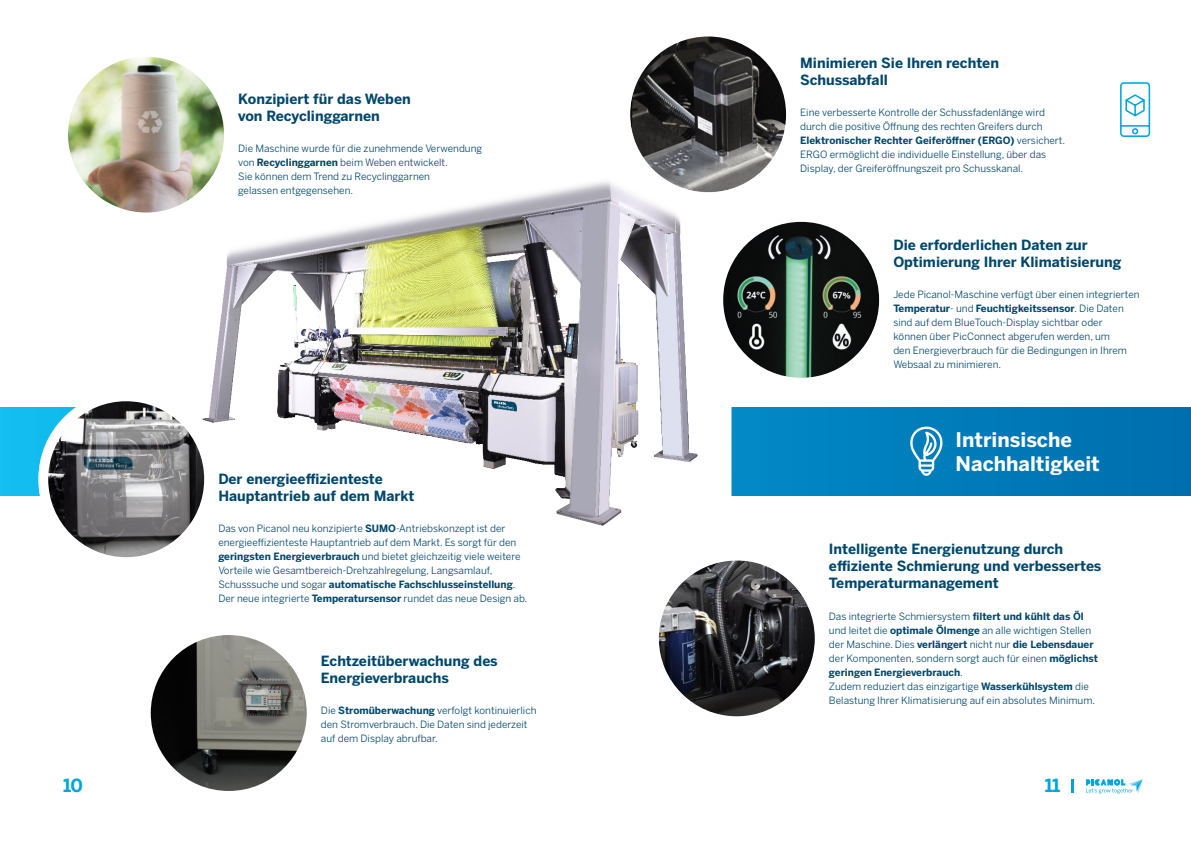
<style>
.page{position:relative;width:1191px;height:842px;background:#fff}
.page>*{position:absolute;margin:0;border:0;box-sizing:border-box;transform-origin:0 0}
.t1{font:700 20px/24px "Benton Sans";color:#fff}
.t2{font:700 18px "Benton Sans";color:#00a5da}
.t3{font:700 14px/16.8px "Benton Sans";color:#00476b}
.t4{font:10px/14px "Benton Sans";color:#00476b}
.s1{font-weight:700}
</style>
<div class="page">
<svg style="left:0;top:407px;width:1191px;height:88px;background:#0282bf"></svg>
<svg style="left:910px;top:427px;width:32px;height:49px"></svg>
<svg style="left:1120px;top:82px;width:30px;height:55px"></svg>
<img style="left:177px;top:178px;width:554px;height:348px">
<div style="left:38px;top:391px;width:176px;height:176px;background:#fff;border-radius:50%"></div>
<img style="left:630px;top:36px;width:156px;height:156px;border-radius:78px">
<img style="left:723px;top:222px;width:156px;height:156px;border-radius:78px">
<img style="left:659px;top:560px;width:155px;height:156px;border-radius:78px">
<img style="left:151px;top:635px;width:156px;height:156px;border-radius:78px">
<img style="left:48px;top:401px;width:156px;height:156px;border-radius:78px">
<img style="left:68px;top:57px;width:156px;height:156px;border-radius:78px">
<svg style="left:1086px;top:779px;width:56px;height:15px"></svg>
<svg style="left:1071px;top:779px;width:2px;height:13px"></svg>
<h3 class="t3" style="left:238px;top:91px;width:174px">Konzipiert für das Weben von Recyclinggarnen</h3>
<p class="t4" style="left:238px;top:142px;width:245px">Die Maschine wurde für die zunehmende Verwendung von <span class="s1">Recyclinggarnen</span> beim Weben entwickelt.<br>Sie können dem Trend zu Recyclinggarnen<br>gelassen entgegensehen.</p>
<h3 class="t3" style="left:218px;top:471px;width:198px">Der energieeffizienteste<br>Hauptantrieb auf dem Markt</h3>
<p class="t4" style="left:218px;top:522px;width:310px">Das von Picanol neu konzipierte <span class="s1">SUMO</span>-Antriebskonzept ist der energieeffizienteste Hauptantrieb auf dem Markt. Es sorgt für den <span class="s1">geringsten Energieverbrauch</span> und bietet gleichzeitig viele weitere Vorteile wie Gesamtbereich-Drehzahlregelung, Langsamlauf, Schusssuche und sogar <span class="s1">automatische Fachschlusseinstellung</span>.<br>Der neue integrierte <span class="s1">Temperatursensor</span> rundet das neue Design ab.</p>
<h3 class="t3" style="left:321px;top:653px;width:178px">Echtzeitüberwachung des<br>Energieverbrauchs</h3>
<p class="t4" style="left:321px;top:704px;width:217px">Die <span class="s1">Stromüberwachung</span> verfolgt kontinuierlich den Stromverbrauch. Die Daten sind jederzeit auf dem Display abrufbar.</p>
<h3 class="t3" style="left:800px;top:55px;width:200px">Minimieren Sie Ihren rechten<br>Schussabfall</h3>
<p class="t4" style="left:800px;top:106px;width:266px">Eine verbesserte Kontrolle der Schussfadenlänge wird durch die positive Öffnung des rechten Greifers durch <span class="s1">Elektronischer Rechter Geiferöffner (ERGO)</span> versichert.<br>ERGO ermöglicht die individuelle Einstellung, über das Display, der Greiferöffnungszeit pro Schusskanal.</p>
<h3 class="t3" style="left:893px;top:237px;width:230px">Die erforderlichen Daten zur<br>Optimierung Ihrer Klimatisierung</h3>
<p class="t4" style="left:893px;top:288px;width:248px">Jede Picanol-Maschine verfügt über einen integrierten <span class="s1">Temperatur</span>- und <span class="s1">Feuchtigkeitssensor</span>. Die Daten sind auf dem BlueTouch-Display sichtbar oder<br>können über PicConnect abgerufen werden, um<br>den Energieverbrauch für die Bedingungen in Ihrem Websaal zu minimieren.</p>
<h1 class="t1" style="left:955px;top:427px;width:146px">Intrinsische<br>Nachhaltigkeit</h1>
<h3 class="t3" style="left:829px;top:541px;width:274px">Intelligente Energienutzung durch effiziente Schmierung und verbessertes<br>Temperaturmanagement</h3>
<p class="t4" style="left:829px;top:610px;width:270px">Das integrierte Schmiersystem <span class="s1">filtert und kühlt das Öl </span>und leitet die <span class="s1">optimale Ölmenge</span> an alle wichtigen Stellen der Maschine. Dies <span class="s1">verlängert</span> nicht nur <span class="s1">die Lebensdauer </span>der Komponenten, sondern sorgt auch für einen <span class="s1">möglichst geringen Energieverbrauch</span>.<br>Zudem reduziert das einzigartige <span class="s1">Wasserkühlsystem</span> die Belastung Ihrer Klimatisierung auf ein absolutes Minimum.</p>
<h2 class="t2" style="left:63px;top:775px;width:21px">10</h2>
<h2 class="t2" style="left:1044px;top:775px;width:17px">11</h2>
</div>
